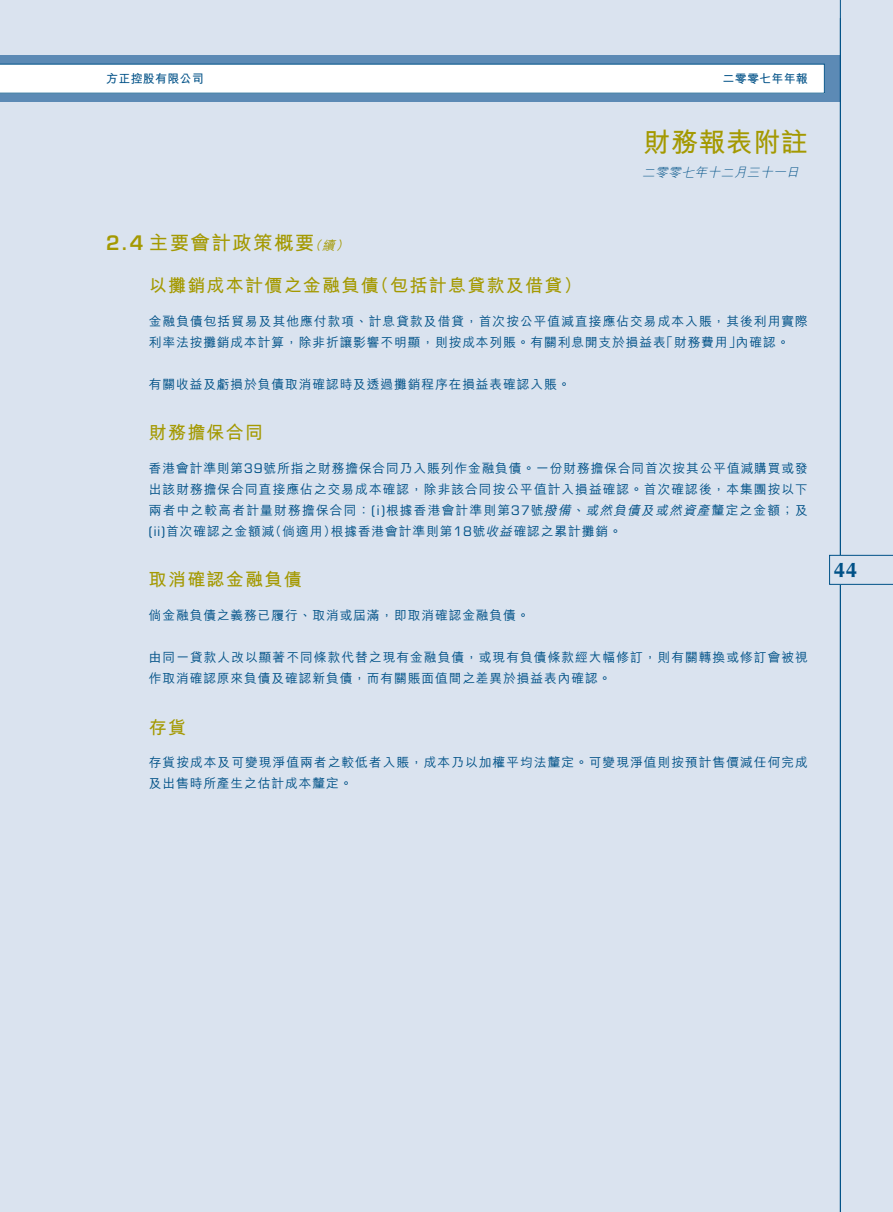
<style>
.page{position:relative;width:893px;height:1212px;background:#dae3ef}
.page>*{position:absolute;margin:0;border:0;box-sizing:border-box;transform-origin:0 0}
.t1{font:700 27px "M Hei HK";letter-spacing:.02em;color:#a49901}
.t2{font:700 21px "Optima LT Std";color:#005187}
.t3{font:700 19.5px "M Hei HK";letter-spacing:.07em;color:#a49901}
.t4{font:700 18px "M Hei HK";letter-spacing:.07em;color:#a49901}
.t5{font:500 12.75px/21px "M Hei HK";letter-spacing:.07em;color:#005187}
.t6{font:italic 300 12.75px "M Hei HK";color:#005187}
.t7{font:700 12px "M Hei HK";letter-spacing:.02em;color:#005187}
.s1{font-family:"Eurostile LT Std";font-weight:600}
.s2{font-weight:500;font-style:italic;font-size:12.75px}
.s3{font-family:"Eurostile LT Std";font-weight:400}
.s4{font-style:italic}
</style>
<div class="page">
<div style="left:0;top:55px;width:840px;height:47px;background:#5c8ab5"></div>
<div style="left:0;top:64px;width:824px;height:29px;background:#fff"></div>
<hr style="left:840px;top:0;width:1px;height:1212px;background:#005187">
<svg style="left:829px;top:555px;width:64px;height:30px"></svg>
<p class="t7" style="left:106px;top:70px;width:99px">方正控股有限公司</p>
<p class="t7" style="left:723px;top:70px;width:87px">二零零七年年報</p>
<p class="t1" style="left:643px;top:122px;width:166px">財務報表附註</p>
<p class="t6" style="left:642px;top:164px;width:162px">二零零七年十二月三十一日</p>
<p class="t3" style="left:106px;top:228px;width:248px"><span class="s1">2.4</span> 主要會計政策概要<span class="s2">（續）</span></p>
<p class="t4" style="left:149px;top:272px;width:434px">以攤銷成本計價之金融負債（包括計息貸款及借貸）</p>
<p class="t5" style="left:149px;top:309px;width:661px">金融負債包括貿易及其他應付款項、計息貸款及借貸，首次按公平值減直接應佔交易成本入賬，其後利用實際利率法按攤銷成本計算，除非折讓影響不明顯，則按成本列賬。有關利息開支於損益表「財務費用」內確認。</p>
<p class="t5" style="left:149px;top:372px;width:423px">有關收益及虧損於負債取消確認時及透過攤銷程序在損益表確認入賬。</p>
<p class="t4" style="left:149px;top:419px;width:116px">財務擔保合同</p>
<p class="t5" style="left:149px;top:457px;width:661px;text-align:justify">香港會計準則第<span class="s3">39</span>號所指之財務擔保合同乃入賬列作金融負債。一份財務擔保合同首次按其公平值減購買或發出該財務擔保合同直接應佔之交易成本確認，除非該合同按公平值計入損益確認。首次確認後，本集團按以下兩者中之較高者計量財務擔保合同：<span class="s3">(i)</span>根據香港會計準則第<span class="s3">37</span>號<span class="s4">撥備</span>、<span class="s4">或然負債及或然資產</span>釐定之金額；及<span class="s3">(ii)</span>首次確認之金額減（倘適用）根據香港會計準則第<span class="s3">18</span>號<span class="s4">收益</span>確認之累計攤銷。</p>
<p class="t4" style="left:149px;top:567px;width:154px">取消確認金融負債</p>
<p class="t5" style="left:149px;top:604px;width:382px">倘金融負債之義務已履行、取消或屆滿，即取消確認金融負債。</p>
<p class="t5" style="left:149px;top:646px;width:661px">由同一貸款人改以顯著不同條款代替之現有金融負債，或現有負債條款經大幅修訂，則有關轉換或修訂會被視作取消確認原來負債及確認新負債，而有關賬面值間之差異於損益表內確認。</p>
<p class="t4" style="left:149px;top:714px;width:39px">存貨</p>
<p class="t5" style="left:149px;top:751px;width:661px">存貨按成本及可變現淨值兩者之較低者入賬，成本乃以加權平均法釐定。可變現淨值則按預計售價減任何完成及出售時所產生之估計成本釐定。</p>
<p class="t2" style="left:834px;top:557px;width:25px">44</p>
</div>
